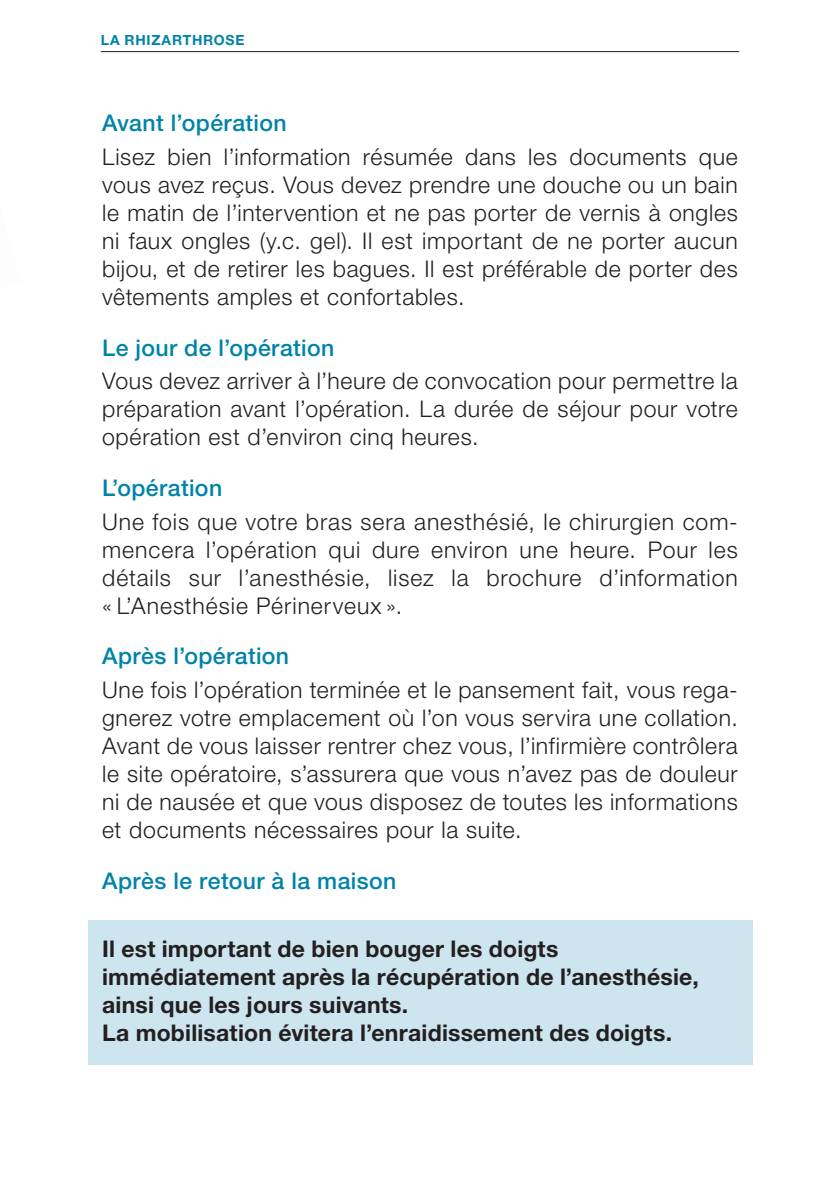
<style>
.page{position:relative;width:840px;height:1191px;background:#fff}
.page>*{position:absolute;margin:0;border:0;box-sizing:border-box;transform-origin:0 0}
.t1{font:300 23px/28px "Helvetica Neue";letter-spacing:.03em;color:#231f20;text-align:justify}
.t2{font:700 23px/28px "Helvetica Neue";letter-spacing:.01em;color:#231f20}
.t3{font:500 23px "Helvetica Neue";letter-spacing:.015em;color:#0083a9}
.t4{font:700 14px "Helvetica Neue";letter-spacing:.055em;color:#0083a9}
</style>
<div class="page">
<div style="left:88px;top:920px;width:663px;height:144px;background:#cce5ef"></div>
<hr style="left:101px;top:51px;width:637px;height:1px;background:#231f20">
<p class="t4" style="left:101px;top:31px;width:145px">la rhizarthrose</p>
<p class="t3" style="left:102px;top:109px;width:186px">Avant l’opération</p>
<p class="t1" style="left:102px;top:142px;width:637px">Lisez bien l’information résumée dans les documents que vous avez reçus. Vous devez prendre une douche ou un bain le matin de l’intervention et ne pas porter de vernis à ongles ni faux ongles (y.c. gel). Il est important de ne porter aucun bijou, et de retirer les bagues. Il est préférable de porter des vêtements amples et confortables.</p>
<p class="t3" style="left:102px;top:334px;width:233px">Le jour de l’opération</p>
<p class="t1" style="left:102px;top:367px;width:636px">Vous devez arriver à l’heure de convocation pour permettre la préparation avant l’opération. La durée de séjour pour votre opération est d’environ cinq heures.</p>
<p class="t3" style="left:102px;top:474px;width:121px">L’opération</p>
<p class="t1" style="left:102px;top:507px;width:637px">Une fois que votre bras sera anesthésié, le chirurgien com&shy;mencera l’opération qui dure environ une heure. Pour les détails sur l’anesthésie, lisez la brochure d’information « L’Anesthésie Périnerveux ».</p>
<p class="t3" style="left:102px;top:642px;width:188px">Après l’opération</p>
<p class="t1" style="left:102px;top:675px;width:636px">Une fois l’opération terminée et le pansement fait, vous rega&shy;gnerez votre emplacement où l’on vous servira une collation.<br>Avant de vous laisser rentrer chez vous, l’infirmière contrôlera le site opératoire, s’assurera que vous n’avez pas de douleur ni de nausée et que vous disposez de toutes les informations et documents nécessaires pour la suite.</p>
<p class="t3" style="left:102px;top:867px;width:295px">Après le retour à la maison</p>
<p class="t2" style="left:102px;top:934px;width:598px">Il est important de bien bouger les doigts immédiatement après la récupération de l’anesthésie, ainsi que les jours suivants.<br>La mobilisation évitera l’enraidissement des doigts.</p>
</div>
